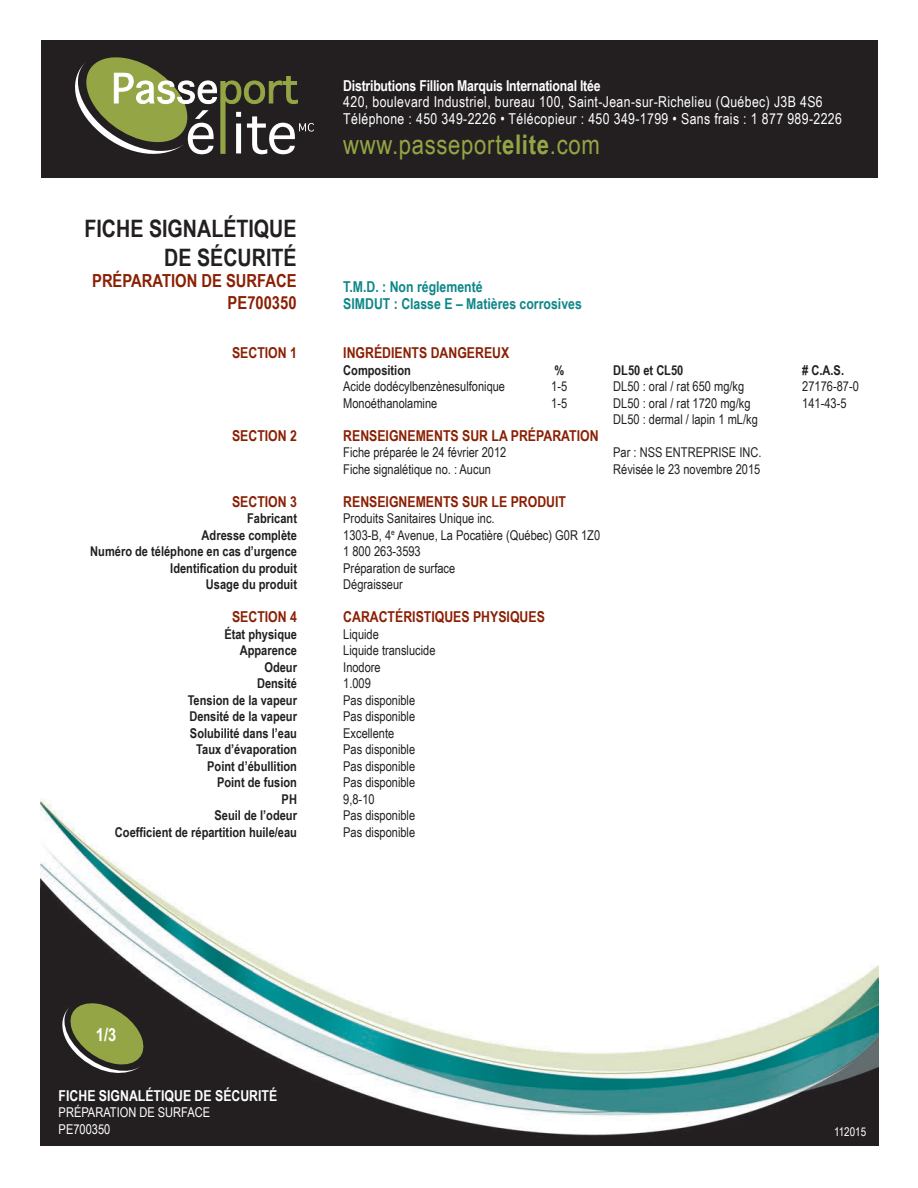
<style>
.page{position:relative;width:918px;height:1188px;background:#fff}
.page>*{position:absolute;margin:0;border:0;box-sizing:border-box;transform-origin:0 0}
.t1{font:27px "Arial Narrow";letter-spacing:.025em;color:#94a545}
.t2{font:700 24px/28.8px "Arial Narrow";color:#231f20;text-align:right}
.t3{font:700 18px/21.6px "Arial Narrow";color:#8a1f03;text-align:right}
.t4{font:700 18px "Arial Narrow";color:#fff}
.t5{font:15px/16.5px "Arial Narrow";letter-spacing:.025em;color:#fff}
.t6{font:700 15px "Arial Narrow";color:#8a1f03}
.t7{font:700 15px "Arial Narrow";letter-spacing:-.015em;color:#fff}
.t8{font:700 15px/16.5px "Arial Narrow";color:#0e8687}
.t9{font:13.5px/16.5px "Arial Narrow";color:#231f20}
.t10{font:700 13.5px/16.5px "Arial Narrow";color:#231f20;text-align:right}
.t11{font:13.5px/16.5px "Arial Narrow";color:#fff}
.t12{font:12px "Arial Narrow";color:#fff}
.s1{font-weight:700}
</style>
<div class="page">
<img style="left:40px;top:798px;width:838px;height:348px">
<svg style="left:57px;top:1001px;width:91px;height:76px;background:#61673c"></svg>
<div style="left:41px;top:41px;width:837px;height:137px;background:#231f20"></div>
<svg style="left:75px;top:57px;width:239px;height:98px"></svg>
<h2 class="t2" style="left:85px;top:214px;width:214px">FICHE SIGNALÉTIQUE<br>DE SÉCURITÉ</h2>
<h3 class="t3" style="left:92px;top:270px;width:206px">PRÉPARATION DE SURFACE<br>PE700350</h3>
<p class="t6" style="left:232px;top:344px;width:66px">SECTION 1</p>
<p class="t6" style="left:232px;top:427px;width:66px">SECTION 2</p>
<p class="t6" style="left:232px;top:493px;width:66px">SECTION 3</p>
<p class="t10" style="left:90px;top:510px;width:208px">Fabricant<br>Adresse complète<br>Numéro de téléphone en cas d’urgence<br>Identification du produit<br>Usage du produit</p>
<p class="t6" style="left:232px;top:608px;width:66px">SECTION 4</p>
<p class="t10" style="left:115px;top:626px;width:184px">État physique<br>Apparence<br>Odeur<br>Densité<br>Tension de la vapeur<br>Densité de la vapeur<br>Solubilité dans l’eau<br>Taux d’évaporation<br>Point d’ébullition<br>Point de fusion<br>PH<br>Seuil de l’odeur<br>Coefficient de répartition huile/eau</p>
<p class="t7" style="left:343px;top:77px;width:259px">Distributions Fillion Marquis International ltée</p>
<p class="t5" style="left:343px;top:94px;width:500px">420, boulevard Industriel, bureau 100, Saint-Jean-sur-Richelieu (Québec) J3B 4S6<br>Téléphone : 450 349-2226 • Télécopieur : 450 349-1799 • Sans frais : 1 877 989-2226</p>
<h1 class="t1" style="left:343px;top:129px;width:258px">www.passeport<span class="s1">elite</span>.com</h1>
<p class="t8" style="left:343px;top:279px;width:240px">T.M.D. : Non réglementé<br>SIMDUT : Classe E – Matières corrosives</p>
<p class="t6" style="left:343px;top:344px;width:168px">INGRÉDIENTS DANGEREUX</p>
<p class="t10" style="left:343px;top:362px;width:69px">Composition</p>
<p class="t10" style="left:554px;top:362px;width:11px">%</p>
<p class="t10" style="left:613px;top:362px;width:72px">DL50 et CL50</p>
<p class="t10" style="left:802px;top:362px;width:43px"># C.A.S.</p>
<p class="t9" style="left:343px;top:378px;width:163px">Acide dodécylbenzènesulfonique</p>
<p class="t9" style="left:551px;top:378px;width:17px">1-5</p>
<p class="t9" style="left:613px;top:378px;width:133px">DL50 : oral / rat 650 mg/kg</p>
<p class="t9" style="left:802px;top:378px;width:58px">27176-87-0</p>
<p class="t9" style="left:343px;top:395px;width:96px">Monoéthanolamine</p>
<p class="t9" style="left:551px;top:395px;width:17px">1-5</p>
<p class="t9" style="left:613px;top:395px;width:139px">DL50 : oral / rat 1720 mg/kg</p>
<p class="t9" style="left:802px;top:395px;width:46px">141-43-5</p>
<p class="t9" style="left:613px;top:411px;width:146px">DL50 : dermal / lapin 1 mL/kg</p>
<p class="t6" style="left:343px;top:427px;width:257px">RENSEIGNEMENTS SUR LA PRÉPARATION</p>
<p class="t9" style="left:343px;top:444px;width:165px">Fiche préparée le 24 février 2012</p>
<p class="t9" style="left:613px;top:444px;width:150px">Par : NSS ENTREPRISE INC.</p>
<p class="t9" style="left:343px;top:461px;width:149px">Fiche signalétique no. : Aucun</p>
<p class="t9" style="left:613px;top:461px;width:149px">Révisée le 23 novembre 2015</p>
<p class="t6" style="left:343px;top:493px;width:224px">RENSEIGNEMENTS SUR LE PRODUIT</p>
<p class="t9" style="left:343px;top:510px;width:258px">Produits Sanitaires Unique inc.<br>1303-B, 4<sup>e</sup> Avenue, La Pocatière (Québec) G0R 1Z0<br>1 800 263-3593<br>Préparation de surface<br>Dégraisseur</p>
<p class="t6" style="left:343px;top:608px;width:203px">CARACTÉRISTIQUES PHYSIQUES</p>
<p class="t9" style="left:343px;top:626px;width:94px">Liquide<br>Liquide translucide<br>Inodore<br>1.009<br>Pas disponible<br>Pas disponible<br>Excellente<br>Pas disponible<br>Pas disponible<br>Pas disponible<br>9,8-10<br>Pas disponible<br>Pas disponible</p>
<h3 class="t4" style="left:96px;top:1024px;width:22px">1/3</h3>
<p class="t7" style="left:59px;top:1087px;width:220px">FICHE SIGNALÉTIQUE DE SÉCURITÉ</p>
<p class="t11" style="left:59px;top:1104px;width:153px">PRÉPARATION DE SURFACE<br>PE700350</p>
<p class="t12" style="left:834px;top:1125px;width:34px">112015</p>
</div>
